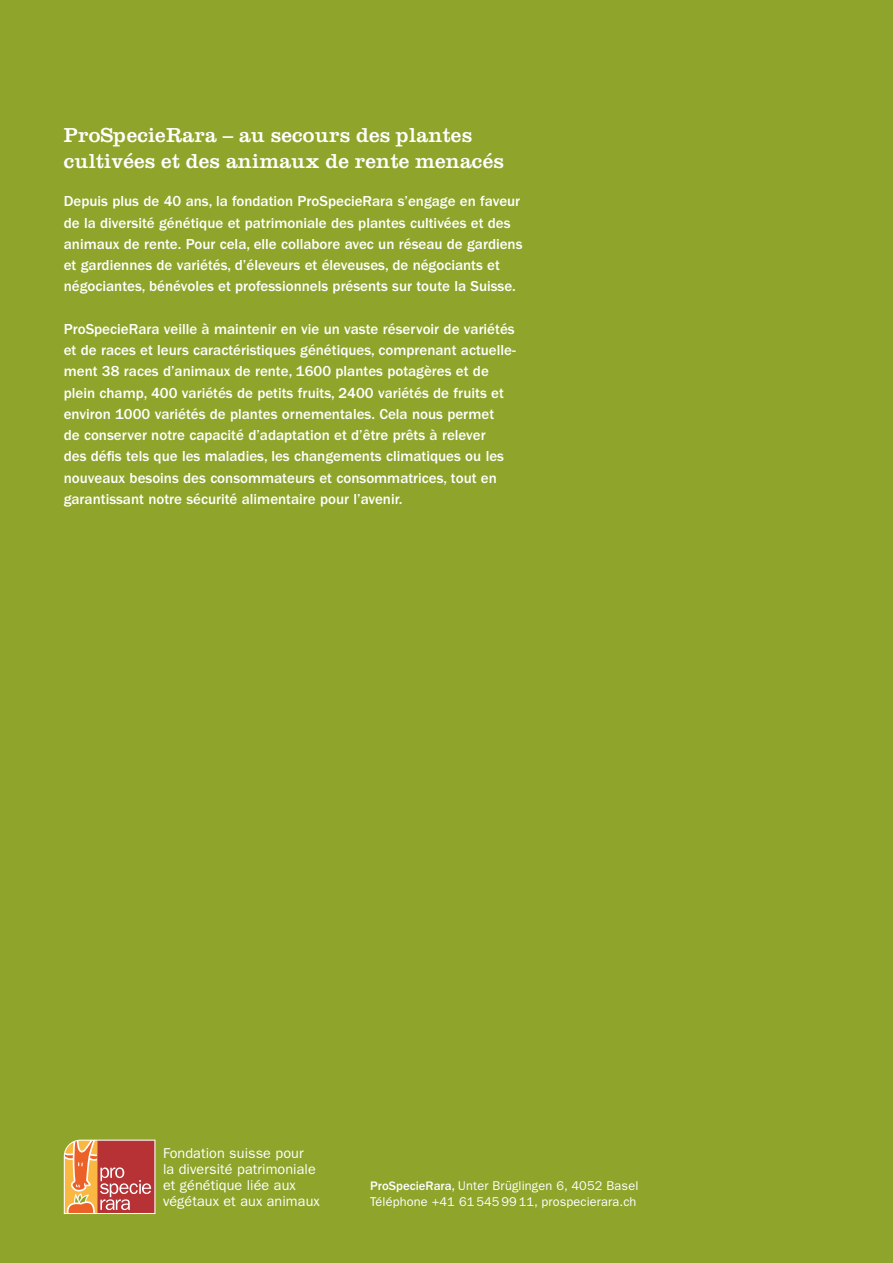
<style>
.page{position:relative;width:893px;height:1263px;background:#8ea42a}
.page>*{position:absolute;margin:0;border:0;box-sizing:border-box;transform-origin:0 0}
.t1{font:21px/25.5px "Clarendon LT Std";letter-spacing:.01em;color:#fff}
.t2{font:500 15px/21.3px "ITC Franklin Gothic Std";color:#fff}
.t3{font:14.4px/15.9px "ITC Franklin Gothic Std";letter-spacing:.005em;color:#fff}
.t4{font:12.75px/15.9px "ITC Franklin Gothic Std";letter-spacing:.01em;color:#fff}
.s1{font-weight:500}
</style>
<div class="page">
<svg style="left:64px;top:1139px;width:91px;height:75px;background:#d27258"></svg>
<h1 class="t1" style="left:64px;top:123px;width:442px">ProSpecieRara – au secours des plantes cultivées et des animaux de rente menacés</h1>
<p class="t2" style="left:64px;top:191px;width:460px">Depuis plus de 40 ans, la fondation ProSpecieRara s’engage en faveur de la diversité génétique et patrimoniale des plantes cultivées et des animaux de rente. Pour cela, elle collabore avec un réseau de gardiens et gardiennes de variétés, d’éleveurs et éleveuses, de négociants et négociantes, bénévoles et professionnels présents sur toute la Suisse.</p>
<p class="t2" style="left:64px;top:318px;width:453px">ProSpecieRara veille à maintenir en vie un vaste réservoir de variétés et de races et leurs caractéristiques génétiques, comprenant actuelle&shy;ment 38 races d’animaux de rente, 1600 plantes potagères et de plein champ, 400 variétés de petits fruits, 2400 variétés de fruits et environ 1000 variétés de plantes ornementales. Cela nous permet<br>de conserver notre capacité d’adaptation et d’être prêts à relever<br>des défis tels que les maladies, les changements climatiques ou les nouveaux besoins des consommateurs et consommatrices, tout en garantissant notre sécurité alimentaire pour l’avenir.</p>
<p class="t3" style="left:163px;top:1145px;width:158px">Fondation suisse pour<br>la diversité patrimoniale et génétique liée aux végétaux et aux animaux</p>
<p class="t4" style="left:370px;top:1177px;width:270px"><span class="s1">ProSpecieRara,</span> Unter Brüglingen 6, 4052 Basel<br>Téléphone +41 615459911, prospecierara.ch</p>
</div>
